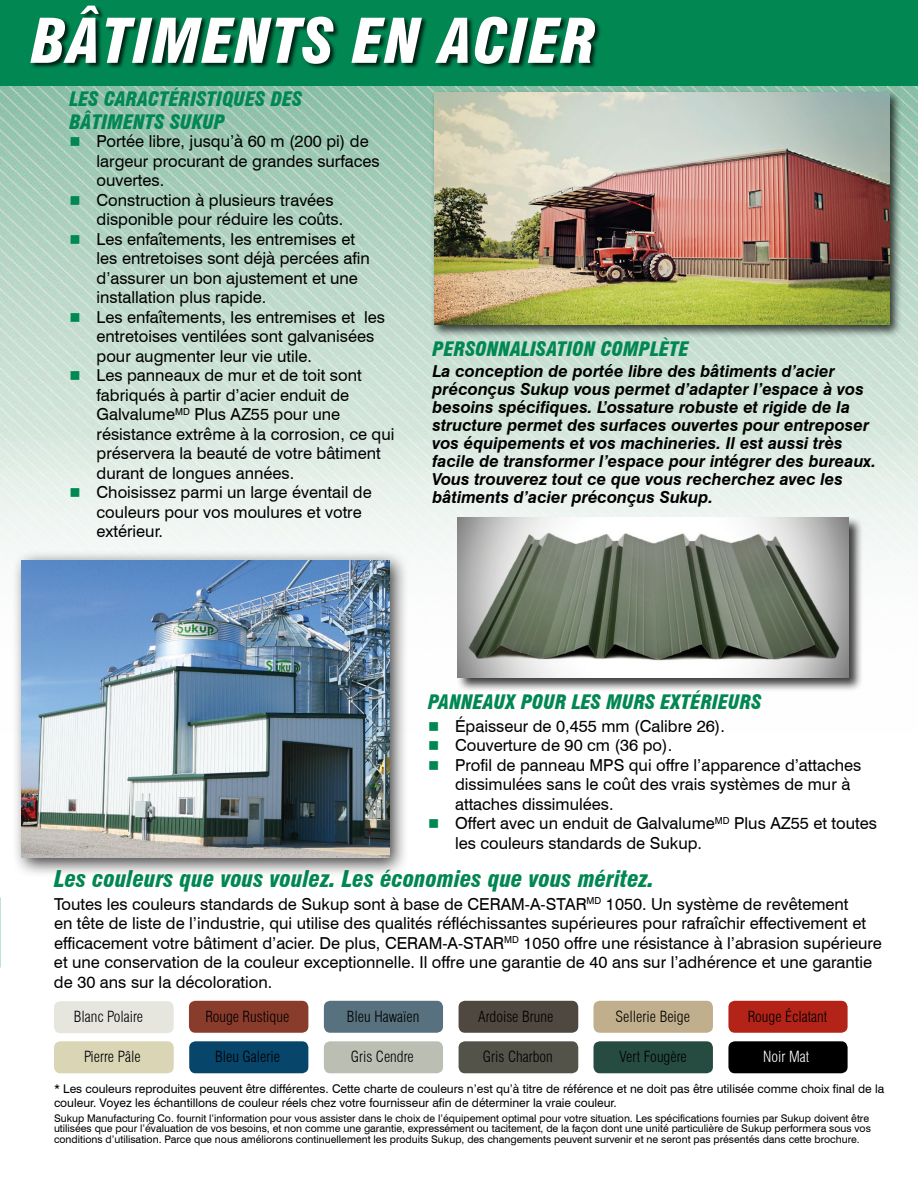
<style>
.page{position:relative;width:918px;height:1188px;background:#fff}
.page>*{position:absolute;margin:0;border:0;box-sizing:border-box;transform-origin:0 0}
.t1{font:italic 900 condensed 60px "Swiss 721 BT";letter-spacing:.02em;color:#fff}
.t2{font:italic 900 condensed 22.5px "Swiss 721 BT";color:#008752}
.t3{font:italic 900 condensed 19.5px/23.4px "Swiss 721 BT";color:#008752}
.t4{font:16.5px/19.5px "Swiss 721 BT";color:#000}
.t5{font:italic 700 16.5px/18px "Swiss 721 BT";color:#000}
.t6{font:300 condensed 15px "Swiss 721 BT";color:#000}
.t7{font:300 condensed 15px "Swiss 721 BT";color:#fff}
.t8{font:12px/14.4px "Swiss 721 BT";color:#000}
.t9{font:10.5px/10.5px "Swiss 721 BT";color:#000}
</style>
<div class="page">
<img style="left:0;top:85px;width:918px;height:476px">
<div style="left:0;top:0;width:918px;height:85px;background:#008752"></div>
<div style="left:31px;top:6px;width:571px;height:64px;background:#000;opacity:.75"></div>
<div style="left:456px;top:517px;width:407px;height:176px;background:#000;opacity:.75"></div>
<img style="left:457px;top:518px;width:391px;height:160px">
<div style="left:54px;top:1001px;width:120px;height:32px;background:#e6e6df;border-radius:6px"></div>
<div style="left:189px;top:1001px;width:119px;height:32px;background:#8a3c2c;border-radius:6px"></div>
<div style="left:54px;top:1041px;width:120px;height:32px;background:#d9d5b5;border-radius:6px"></div>
<div style="left:189px;top:1041px;width:119px;height:32px;background:#07456b;border-radius:6px"></div>
<div style="left:594px;top:1001px;width:119px;height:32px;background:#c1ae8c;border-radius:6px"></div>
<div style="left:324px;top:1001px;width:119px;height:32px;background:#58717f;border-radius:6px"></div>
<div style="left:324px;top:1041px;width:119px;height:32px;background:#babeb3;border-radius:6px"></div>
<div style="left:728px;top:1041px;width:120px;height:32px;background:#000;border-radius:6px"></div>
<div style="left:459px;top:1001px;width:119px;height:32px;background:#4f4840;border-radius:6px"></div>
<div style="left:459px;top:1041px;width:119px;height:32px;background:#54534a;border-radius:6px"></div>
<div style="left:594px;top:1041px;width:119px;height:32px;background:#264c41;border-radius:6px"></div>
<div style="left:728px;top:1001px;width:120px;height:32px;background:#b32317;border-radius:6px"></div>
<div style="left:430px;top:89px;width:473px;height:249px;background:#000;opacity:.75"></div>
<img style="left:434px;top:92px;width:456px;height:233px">
<div style="left:11px;top:550px;width:398px;height:328px;background:#000;opacity:.75"></div>
<img style="left:22px;top:560px;width:367px;height:298px">
<img style="left:0;top:897px;width:1px;height:71px">
<svg style="left:71px;top:137px;width:8px;height:9px"></svg>
<svg style="left:71px;top:196px;width:8px;height:9px"></svg>
<svg style="left:71px;top:235px;width:8px;height:9px"></svg>
<svg style="left:71px;top:313px;width:8px;height:9px"></svg>
<svg style="left:71px;top:371px;width:8px;height:9px"></svg>
<svg style="left:71px;top:488px;width:8px;height:9px"></svg>
<h1 class="t1" style="left:31px;top:5px;width:566px">BÂTIMENTS EN ACIER</h1>
<p class="t3" style="left:70px;top:87px;width:234px">LES CARACTÉRISTIQUES DES<br>BÂTIMENTS SUKUP</p>
<p class="t4" style="left:97px;top:132px;width:299px">Portée libre, jusqu’à 60 m (200 pi) de largeur procurant de grandes surfaces ouvertes.<br>Construction à plusieurs travées disponible pour réduire les coûts.<br>Les enfaîtements, les entremises et<br>les entretoises sont déjà percées afin d’assurer un bon ajustement et une installation plus rapide.<br>Les enfaîtements, les entremises et les entretoises ventilées sont galvanisées pour augmenter leur vie utile.<br>Les panneaux de mur et de toit sont fabriqués à partir d’acier enduit de Galvalume<sup>MD</sup> Plus AZ55 pour une résistance extrême à la corrosion, ce qui préservera la beauté de votre bâtiment durant de longues années.<br>Choisissez parmi un large éventail de couleurs pour vos moulures et votre extérieur.</p>
<p class="t3" style="left:433px;top:338px;width:258px">PERSONNALISATION COMPLÈTE</p>
<p class="t5" style="left:433px;top:362px;width:445px">La conception de portée libre des bâtiments d’acier préconçus Sukup vous permet d’adapter l’espace à vos besoins spécifiques. L’ossature robuste et rigide de la structure permet des surfaces ouvertes pour entreposer vos équipements et vos machineries. Il est aussi très facile de transformer l’espace pour intégrer des bureaux.<br>Vous trouverez tout ce que vous recherchez avec les bâtiments d’acier préconçus Sukup.</p>
<p class="t3" style="left:428px;top:690px;width:335px">PANNEAUX POUR LES MURS EXTÉRIEURS</p>
<p class="t4" style="left:455px;top:716px;width:423px">Épaisseur de 0,455 mm (Calibre 26).<br>Couverture de 90 cm (36 po).<br>Profil de panneau MPS qui offre l’apparence d’attaches dissimulées sans le coût des vrais systèmes de mur à attaches dissimulées.<br>Offert avec un enduit de Galvalume<sup>MD</sup> Plus AZ55 et toutes les couleurs standards de Sukup.</p>
<h2 class="t2" style="left:54px;top:865px;width:602px">Les couleurs que vous voulez. Les économies que vous méritez.</h2>
<p class="t4" style="left:54px;top:894px;width:830px">Toutes les couleurs standards de Sukup sont à base de CERAM-A-STAR<sup>MD</sup> 1050. Un système de revêtement<br>en tête de liste de l’industrie, qui utilise des qualités réfléchissantes supérieures pour rafraîchir effectivement et efficacement votre bâtiment d’acier. De plus, CERAM-A-STAR<sup>MD</sup> 1050 offre une résistance à l’abrasion supérieure et une conservation de la couleur exceptionnelle. Il offre une garantie de 40 ans sur l’adhérence et une garantie de 30 ans sur la décoloration.</p>
<p class="t6" style="left:74px;top:1008px;width:71px">Blanc Polaire</p>
<p class="t6" style="left:205px;top:1007px;width:85px">Rouge Rustique</p>
<p class="t6" style="left:84px;top:1048px;width:58px">Pierre Pâle</p>
<p class="t6" style="left:215px;top:1048px;width:66px">Bleu Galerie</p>
<p class="t6" style="left:748px;top:1007px;width:81px">Rouge Éclatant</p>
<p class="t6" style="left:347px;top:1007px;width:74px">Bleu Hawaïen</p>
<p class="t6" style="left:616px;top:1007px;width:76px">Sellerie Beige</p>
<p class="t6" style="left:351px;top:1048px;width:64px">Gris Cendre</p>
<p class="t7" style="left:763px;top:1048px;width:47px">Noir Mat</p>
<p class="t6" style="left:478px;top:1007px;width:76px">Ardoise Brune</p>
<p class="t6" style="left:483px;top:1048px;width:71px">Gris Charbon</p>
<p class="t6" style="left:619px;top:1048px;width:69px">Vert Fougère</p>
<p class="t8" style="left:54px;top:1081px;width:832px">* Les couleurs reproduites peuvent être différentes. Cette charte de couleurs n’est qu’à titre de référence et ne doit pas être utilisée comme choix final de la couleur. Voyez les échantillons de couleur réels chez votre fournisseur afin de déterminer la vraie couleur.</p>
<p class="t9" style="left:54px;top:1113px;width:818px">Sukup Manufacturing Co. fournit l’information pour vous assister dans le choix de l’équipement optimal pour votre situation. Les spécifications fournies par Sukup doivent être utilisées que pour l’évaluation de vos besoins, et non comme une garantie, expressément ou tacitement, de la façon dont une unité particulière de Sukup performera sous vos conditions d’utilisation. Parce que nous améliorons continuellement les produits Sukup, des changements peuvent survenir et ne seront pas présentés dans cette brochure.</p>
</div>
